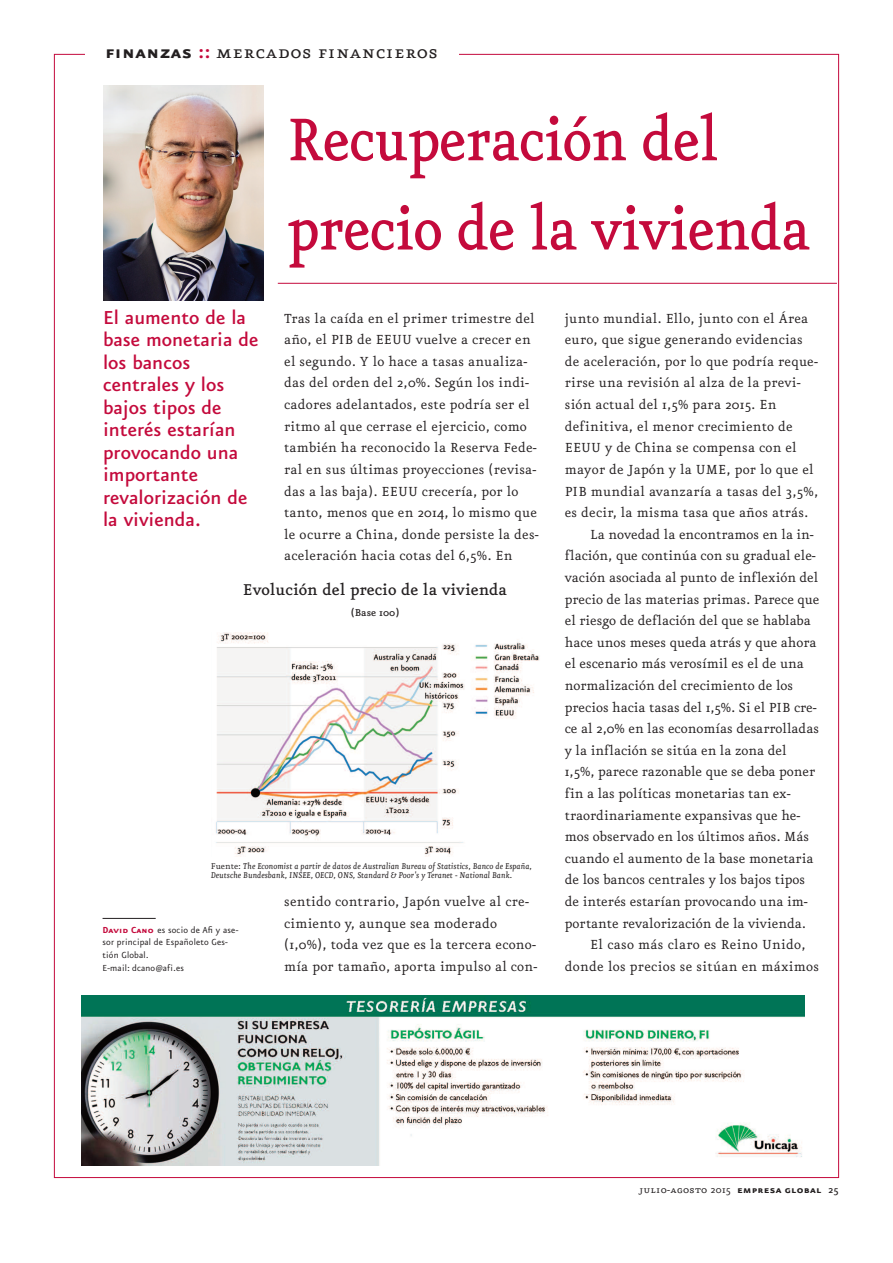
<style>
.page{position:relative;width:893px;height:1263px;background:#fff}
.page>*{position:absolute;margin:0;border:0;box-sizing:border-box;transform-origin:0 0}
.t1{font:500 72px/89.2px "Eureka";letter-spacing:-.015em;color:#c40a3c;scale:.9 1}
.t2{font:500 22.5px/22.5px "Eureka Sans";color:#c40a3c}
.t3{font:21.9px "Eureka Small Caps";letter-spacing:.025em;color:#231f20}
.t4{font:500 18.75px "Eureka";color:#231f20}
.t5{font:15.75px/21.6px "Eureka";letter-spacing:.015em;color:#231f20}
.t6{font:12px "Eureka Sans Bold Caps";letter-spacing:.025em;color:#231f20}
.t7{font:500 12px "Eureka";color:#231f20}
.t8{font:10.5px/12.8px "Eureka Sans";letter-spacing:.015em;color:#231f20}
.t9{font:italic 10.2px/8.2px "Eureka";color:#231f20}
.s1{font-family:"Eureka Sans Bold Caps"}
.s2{font-family:"Eureka Sans Bold Caps";color:#c40a3c}
.s3{font-style:normal}
.s4{font-family:"Eureka Small Caps"}
.s5{font-family:"Eureka"}
.s6{font-family:"Eureka";font-weight:500}
</style>
<div class="page">
<img style="left:82px;top:995px;width:723px;height:170px">
<img style="left:103px;top:86px;width:160px;height:214px">
<hr style="left:278px;top:283px;width:559px;height:1px;background:#c40a3c">
<hr style="left:103px;top:918px;width:53px;height:1px;background:#231f20">
<img style="left:216px;top:633px;width:324px;height:224px">
<h3 class="t3" style="left:105px;top:41px;width:334px"><span class="s1">finanzas</span> <span class="s2">::</span> mercados financieros</h3>
<h1 class="t1" style="left:287px;top:98px;width:583px">Recuperación del precio de la vivienda</h1>
<h2 class="t2" style="left:103px;top:305px;width:157px">El aumento de la base monetaria de los bancos centrales y los bajos tipos de interés estarían provocando una importante revalorización de la vivienda.</h2>
<p class="t5" style="left:284px;top:308px;width:256px">Tras la caída en el primer trimestre del año, el PIB de EEUU vuelve a crecer en el segundo. Y lo hace a tasas anualiza&shy;das del orden del 2,0%. Según los indi&shy;cadores adelantados, este podría ser el ritmo al que cerrase el ejercicio, como también ha reconocido la Reserva Fede&shy;ral en sus últimas proyecciones (revisa&shy;das a las baja). EEUU crecería, por lo tanto, menos que en 2014, lo mismo que le ocurre a China, donde persiste la des&shy;aceleración hacia cotas del 6,5%. En</p>
<p class="t4" style="left:243px;top:581px;width:266px">Evolución del precio de la vivienda</p>
<p class="t7" style="left:351px;top:607px;width:50px">(Base 100)</p>
<p class="t9" style="left:211px;top:863px;width:322px"><span class="s3">Fuente:</span> The Economist a partir de datos de Australian Bureau of Statistics, Banco de España,<br>Deutsche Bundesbank, INSEE, OECD, ONS, Standard &amp; Poor's y Teranet - National Bank.</p>
<p class="t8" style="left:103px;top:923px;width:137px"><span class="s2">David Cano</span> es socio de Afi y ase&shy;sor principal de Españoleto Ges&shy;tión Global.<br>E-mail: dcano@afi.es</p>
<p class="t5" style="left:284px;top:891px;width:255px">sentido contrario, Japón vuelve al cre&shy;cimiento y, aunque sea moderado (1,0%), toda vez que es la tercera econo&shy;mía por tamaño, aporta impulso al con-</p>
<p class="t5" style="left:565px;top:308px;width:245px">junto mundial. Ello, junto con el Área</p>
<p class="t5" style="left:565px;top:330px;width:240px">euro, que sigue generando evidencias</p>
<p class="t5" style="left:565px;top:351px;width:255px">de aceleración, por lo que podría reque-</p>
<p class="t5" style="left:565px;top:373px;width:237px">rirse una revisión al alza de la previ-</p>
<p class="t5" style="left:565px;top:394px;width:213px">sión actual del 1,5% para 2015. En</p>
<p class="t5" style="left:565px;top:416px;width:230px">definitiva, el menor crecimiento de</p>
<p class="t5" style="left:565px;top:438px;width:234px">EEUU y de China se compensa con el</p>
<p class="t5" style="left:565px;top:459px;width:250px">mayor de Japón y la UME, por lo que el</p>
<p class="t5" style="left:565px;top:481px;width:255px">PIB mundial avanzaría a tasas del 3,5%,</p>
<p class="t5" style="left:565px;top:502px;width:245px">es decir, la misma tasa que años atrás.</p>
<p class="t5" style="left:590px;top:524px;width:225px">La novedad la encontramos en la in-</p>
<p class="t5" style="left:565px;top:546px;width:253px">flación, que continúa con su gradual ele-</p>
<p class="t5" style="left:565px;top:567px;width:255px">vación asociada al punto de inflexión del</p>
<p class="t5" style="left:565px;top:589px;width:256px">precio de las materias primas. Parece que</p>
<p class="t5" style="left:565px;top:610px;width:247px">el riesgo de deflación del que se hablaba</p>
<p class="t5" style="left:565px;top:632px;width:253px">hace unos meses queda atrás y que ahora</p>
<p class="t5" style="left:565px;top:654px;width:241px">el escenario más verosímil es el de una</p>
<p class="t5" style="left:565px;top:675px;width:230px">normalización del crecimiento de los</p>
<p class="t5" style="left:565px;top:697px;width:254px">precios hacia tasas del 1,5%. Si el PIB cre-</p>
<p class="t5" style="left:565px;top:718px;width:256px">ce al 2,0% en las economías desarrolladas</p>
<p class="t5" style="left:565px;top:740px;width:223px">y la inflación se sitúa en la zona del</p>
<p class="t5" style="left:565px;top:762px;width:252px">1,5%, parece razonable que se deba poner</p>
<p class="t5" style="left:565px;top:783px;width:227px">fin a las políticas monetarias tan ex-</p>
<p class="t5" style="left:565px;top:805px;width:237px">traordinariamente expansivas que he-</p>
<p class="t5" style="left:565px;top:826px;width:246px">mos observado en los últimos años. Más</p>
<p class="t5" style="left:565px;top:848px;width:250px">cuando el aumento de la base monetaria</p>
<p class="t5" style="left:565px;top:870px;width:242px">de los bancos centrales y los bajos tipos</p>
<p class="t5" style="left:565px;top:891px;width:244px">de interés estarían provocando una im-</p>
<p class="t5" style="left:565px;top:913px;width:243px">portante revalorización de la vivienda.</p>
<p class="t5" style="left:590px;top:934px;width:217px">El caso más claro es Reino Unido,</p>
<p class="t5" style="left:565px;top:956px;width:256px">donde los precios se sitúan en máximos</p>
<p class="t6" style="left:639px;top:1184px;width:201px"><span class="s4">julio-agosto</span> <span class="s5">2015</span> empresa global <span class="s6">25</span></p>
</div>
